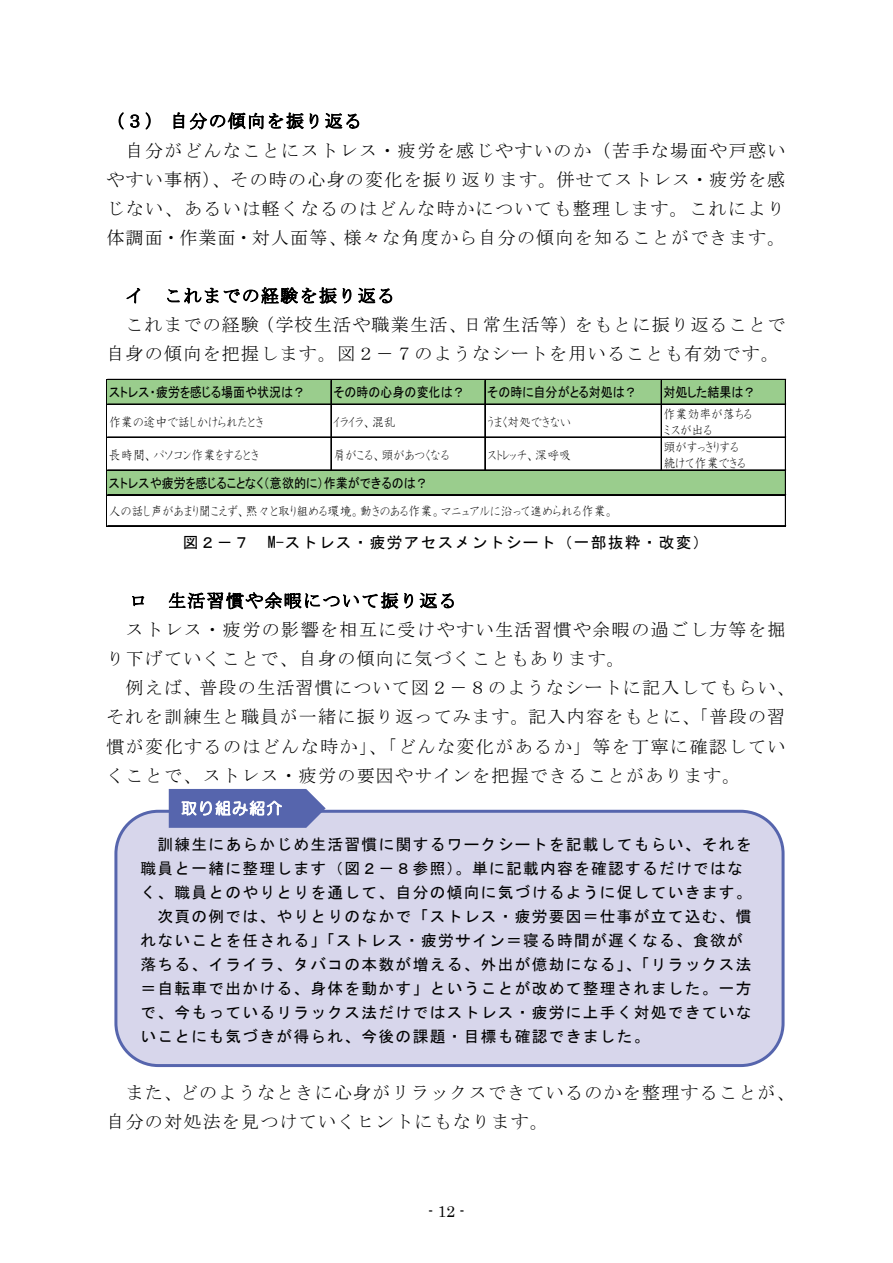
<style>
.page{position:relative;width:893px;height:1263px;background:#fff}
.page>*{position:absolute;margin:0;border:0;box-sizing:border-box;transform-origin:0 0}
.t1{font:18px/29.1px "MS Mincho";letter-spacing:.07em;color:#000}
.t2{font:15.75px "MS Gothic";letter-spacing:.08em;color:#000}
.t3{font:15.75px "HG Maru Gothic MPRO";letter-spacing:.085em;color:#fff}
.t4{font:15.75px "Century";color:#000}
.t5{font:13.65px/16.5px "HGP Kyokashotai";letter-spacing:-.005em;color:#000;scale:.88 1}
.t6{font:13.65px "MS P Gothic";letter-spacing:.005em;color:#000;scale:.88 1}
</style>
<div class="page">
<div style="left:107px;top:380px;width:679px;height:25px;background:#9acd8d"></div>
<div style="left:107px;top:470px;width:679px;height:25px;background:#9acd8d"></div>
<hr style="left:107px;top:379px;width:679px;height:1px;background:#000">
<hr style="left:107px;top:404px;width:679px;height:1px;background:#000">
<hr style="left:107px;top:437px;width:679px;height:1px;background:#000">
<hr style="left:107px;top:470px;width:679px;height:1px;background:#000">
<hr style="left:107px;top:494px;width:679px;height:1px;background:#000">
<hr style="left:107px;top:379px;width:1px;height:147px;background:#000">
<hr style="left:331px;top:380px;width:1px;height:91px;background:#000">
<hr style="left:484px;top:380px;width:1px;height:91px;background:#000">
<hr style="left:485px;top:380px;width:1px;height:91px;background:#000">
<hr style="left:661px;top:380px;width:1px;height:91px;background:#000">
<hr style="left:107px;top:525px;width:679px;height:1px;background:#000">
<hr style="left:107px;top:526px;width:679px;height:1px;background:#000">
<hr style="left:785px;top:380px;width:1px;height:146px;background:#000">
<div style="left:118px;top:811px;width:665px;height:255px;background:#d7d6eb"></div>
<div style="left:114px;top:810px;width:670px;height:257px;border:3px solid #5665ad;border-radius:42px"></div>
<svg style="left:169px;top:789px;width:157px;height:39px"></svg>
<p class="t1" style="left:106px;top:106px;width:257px">（３）自分の傾向を振り返る</p>
<p class="t1" style="left:126px;top:135px;width:661px">自分がどんなことにストレス・疲労を感じやすいのか（苦手な場面や戸惑い</p>
<p class="t1" style="left:106px;top:165px;width:680px">やすい事柄）、その時の心身の変化を振り返ります。併せてストレス・疲労を感</p>
<p class="t1" style="left:106px;top:194px;width:680px">じない、あるいは軽くなるのはどんな時かについても整理します。これにより</p>
<p class="t1" style="left:106px;top:223px;width:680px">体調面・作業面・対人面等、様々な角度から自分の傾向を知ることができます。</p>
<p class="t1" style="left:126px;top:281px;width:271px">イ これまでの経験を振り返る</p>
<p class="t1" style="left:126px;top:310px;width:661px">これまでの経験（学校生活や職業生活、日常生活等）をもとに振り返ることで</p>
<p class="t1" style="left:106px;top:339px;width:674px">自身の傾向を把握します。図２－７のようなシートを用いることも有効です。</p>
<p class="t6" style="left:109px;top:386px;width:224px">ストレス・疲労を感じる場面や状況は？</p>
<p class="t6" style="left:333px;top:386px;width:151px">その時の心身の変化は？</p>
<p class="t6" style="left:487px;top:386px;width:172px">その時に自分がとる対処は？</p>
<p class="t6" style="left:663px;top:386px;width:106px">対処した結果は？</p>
<p class="t5" style="left:109px;top:413px;width:178px">作業の途中で話しかけられたとき</p>
<p class="t5" style="left:333px;top:413px;width:73px">イライラ、混乱</p>
<p class="t5" style="left:487px;top:413px;width:97px">うまく対処できない</p>
<p class="t5" style="left:663px;top:405px;width:102px">作業効率が落ちるミスが出る</p>
<p class="t5" style="left:109px;top:446px;width:172px">長時間、パソコン作業をするとき</p>
<p class="t5" style="left:333px;top:446px;width:133px">肩がこる、頭があつくなる</p>
<p class="t5" style="left:487px;top:446px;width:97px">ストレッチ、深呼吸</p>
<p class="t5" style="left:663px;top:438px;width:95px">頭がすっきりする続けて作業できる</p>
<p class="t6" style="left:109px;top:476px;width:364px">ストレスや疲労を感じることなく（意欲的に）作業ができるのは？</p>
<p class="t5" style="left:109px;top:502px;width:575px">人の話し声があまり聞こえず、黙々と取り組める環境。動きのある作業。マニュアルに沿って進められる作業。</p>
<p class="t2" style="left:183px;top:534px;width:527px">図２－７ M-ストレス・疲労アセスメントシート（一部抜粋・改変）</p>
<p class="t1" style="left:129px;top:586px;width:329px">ロ 生活習慣や余暇について振り返る</p>
<p class="t1" style="left:126px;top:615px;width:661px">ストレス・疲労の影響を相互に受けやすい生活習慣や余暇の過ごし方等を掘</p>
<p class="t1" style="left:106px;top:644px;width:520px">り下げていくことで、自身の傾向に気づくこともあります。</p>
<p class="t1" style="left:126px;top:673px;width:671px">例えば、普段の生活習慣について図２－８のようなシートに記入してもらい、</p>
<p class="t1" style="left:106px;top:702px;width:680px">それを訓練生と職員が一緒に振り返ってみます。記入内容をもとに、「普段の習</p>
<p class="t1" style="left:106px;top:731px;width:680px">慣が変化するのはどんな時か」、「どんな変化があるか」等を丁寧に確認してい</p>
<p class="t1" style="left:106px;top:761px;width:636px">くことで、ストレス・疲労の要因やサインを把握できることがあります。</p>
<p class="t3" style="left:181px;top:800px;width:103px">取り組み紹介</p>
<p class="t2" style="left:158px;top:836px;width:595px">訓練生にあらかじめ生活習慣に関するワークシートを記載してもらい、それを</p>
<p class="t2" style="left:141px;top:860px;width:604px">職員と一緒に整理します（図２－８参照）。単に記載内容を確認するだけではな</p>
<p class="t2" style="left:141px;top:884px;width:612px">く、職員とのやりとりを通して、自分の傾向に気づけるように促していきます。</p>
<p class="t2" style="left:158px;top:908px;width:595px">次頁の例では、やりとりのなかで「ストレス・疲労要因＝仕事が立て込む、慣</p>
<p class="t2" style="left:141px;top:932px;width:604px">れないことを任される」「ストレス・疲労サイン＝寝る時間が遅くなる、食欲が</p>
<p class="t2" style="left:141px;top:956px;width:613px">落ちる、イライラ、タバコの本数が増える、外出が億劫になる」、「リラックス法</p>
<p class="t2" style="left:141px;top:980px;width:612px">＝自転車で出かける、身体を動かす」ということが改めて整理されました。一方</p>
<p class="t2" style="left:141px;top:1004px;width:612px">で、今もっているリラックス法だけではストレス・疲労に上手く対処できていな</p>
<p class="t2" style="left:141px;top:1028px;width:510px">いことにも気づきが得られ、今後の課題・目標も確認できました。</p>
<p class="t1" style="left:106px;top:1078px;width:690px;text-indent:19px">また、どのようなときに心身がリラックスできているのかを整理することが、自分の対処法を見つけていくヒントにもなります。</p>
<p class="t4" style="left:428px;top:1198px;width:38px">- 12 -</p>
</div>
